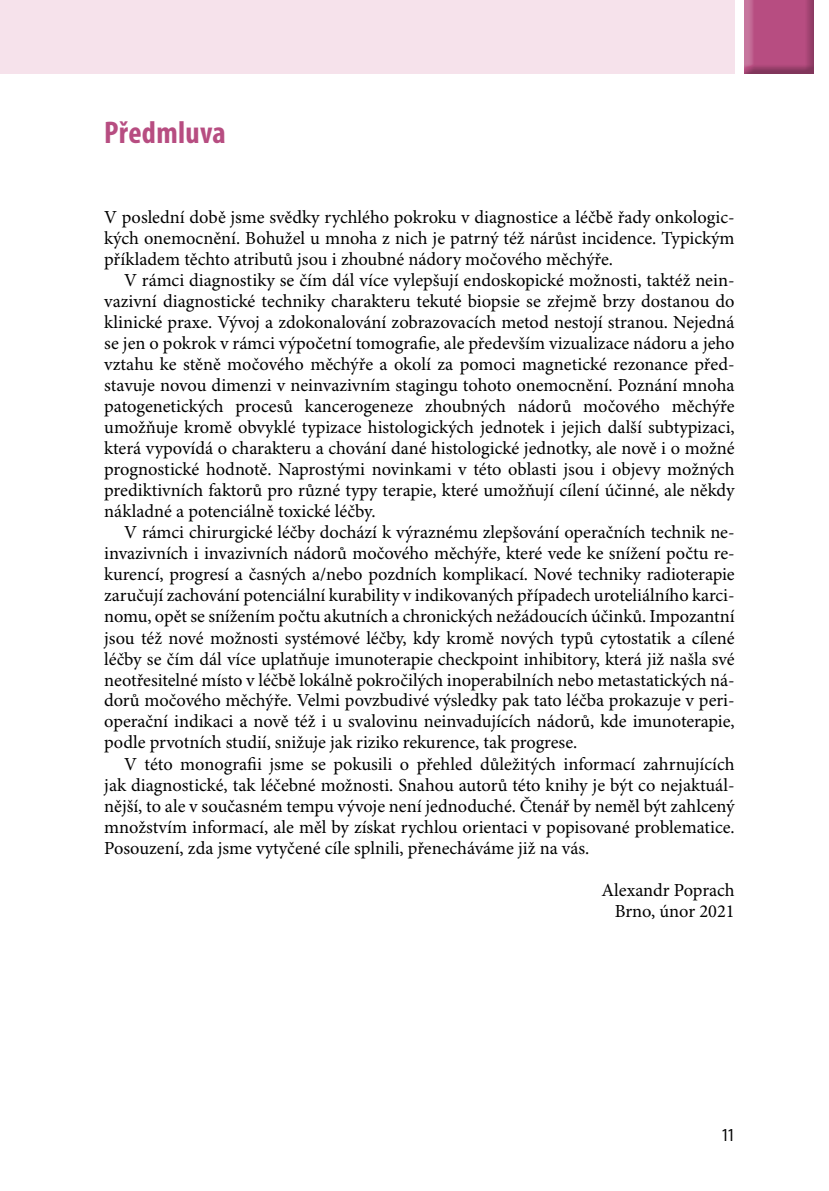
<style>
.page{position:relative;width:829px;height:1191px;background:#fff}
.page>*{position:absolute;margin:0;border:0;box-sizing:border-box;transform-origin:0 0}
._1_Nadpis{font:700 condensed 31.5px "Myriad Pro";letter-spacing:.01em;color:#b74d81}
.ZaklTEXT{font:18.38px/21px "Minion Pro";letter-spacing:-.005em;color:#000;text-align:justify}
.ZaklTEXT_1radek{font:18.38px/21px "Minion Pro";letter-spacing:-.005em;color:#000;text-align:justify}
.t1{font:condensed 18.38px "Myriad Pro";color:#000}
</style>
<div class="page">
<div style="left:0;top:0;width:734px;height:74px;background:#f6e2eb"></div>
<div style="left:744px;top:0;width:71px;height:77px;background:#000;opacity:.3"></div>
<p class="_1_Nadpis" style="left:104px;top:113px;width:123px">Předmluva</p>
<p class="ZaklTEXT_1radek" style="left:104px;top:208px;width:632px">V poslední době jsme svědky rychlého pokroku v diagnostice a léčbě řady onkologic&shy;kých onemocnění. Bohužel u mnoha z nich je patrný též nárůst incidence. Typickým příkladem těchto atributů jsou i zhoubné nádory močového měchýře.</p>
<p class="ZaklTEXT" style="left:104px;top:271px;width:632px;text-indent:20px">V rámci diagnostiky se čím dál více vylepšují endoskopické možnosti, taktéž nein&shy;vazivní diagnostické techniky charakteru tekuté biopsie se zřejmě brzy dostanou do klinické praxe. Vývoj a zdokonalování zobrazovacích metod nestojí stranou. Nejedná se jen o pokrok v rámci výpočetní tomografie, ale především vizualizace nádoru a jeho vztahu ke stěně močového měchýře a okolí za pomoci magnetické rezonance před&shy;stavuje novou dimenzi v neinvazivním stagingu tohoto onemocnění. Poznání mnoha patogenetických procesů kancerogeneze zhoubných nádorů močového měchýře umožňuje kromě obvyklé typizace histologických jednotek i jejich další subtypizaci, která vypovídá o charakteru a chování dané histologické jednotky, ale nově i o možné prognostické hodnotě. Naprostými novinkami v této oblasti jsou i objevy možných prediktivních faktorů pro různé typy terapie, které umožňují cílení účinné, ale někdy nákladné a potenciálně toxické léčby.</p>
<p class="ZaklTEXT" style="left:104px;top:523px;width:632px;text-indent:20px">V rámci chirurgické léčby dochází k výraznému zlepšování operačních technik ne&shy;invazivních i invazivních nádorů močového měchýře, které vede ke snížení počtu re&shy;kurencí, progresí a časných a/nebo pozdních komplikací. Nové techniky radioterapie zaručují zachování potenciální kurability v indikovaných případech uroteliálního karci&shy;nomu, opět se snížením počtu akutních a chronických nežádoucích účinků. Impozantní jsou též nové možnosti systémové léčby, kdy kromě nových typů cytostatik a cílené léčby se čím dál více uplatňuje imunoterapie checkpoint inhibitory, která již našla své neotřesitelné místo v léčbě lokálně pokročilých inoperabilních nebo metastatických ná&shy;dorů močového měchýře. Velmi povzbudivé výsledky pak tato léčba prokazuje v peri&shy;operační indikaci a nově též i u svalovinu neinvadujících nádorů, kde imunoterapie, podle prvotních studií, snižuje jak riziko rekurence, tak progrese.</p>
<p class="ZaklTEXT" style="left:104px;top:754px;width:632px;text-indent:20px">V této monografii jsme se pokusili o přehled důležitých informací zahrnujících jak diagnostické, tak léčebné možnosti. Snahou autorů této knihy je být co nejaktuál&shy;nější, to ale v současném tempu vývoje není jednoduché. Čtenář by neměl být zahlcený množstvím informací, ale měl by získat rychlou orientaci v popisované problematice.<br>Posouzení, zda jsme vytyčené cíle splnili, přenecháváme již na vás.</p>
<p class="ZaklTEXT" style="left:601px;top:880px;width:135px">Alexandr Poprach</p>
<p class="ZaklTEXT" style="left:614px;top:901px;width:121px">Brno, únor 2021</p>
<p class="t1" style="left:721px;top:1124px;width:15px">11</p>
</div>
